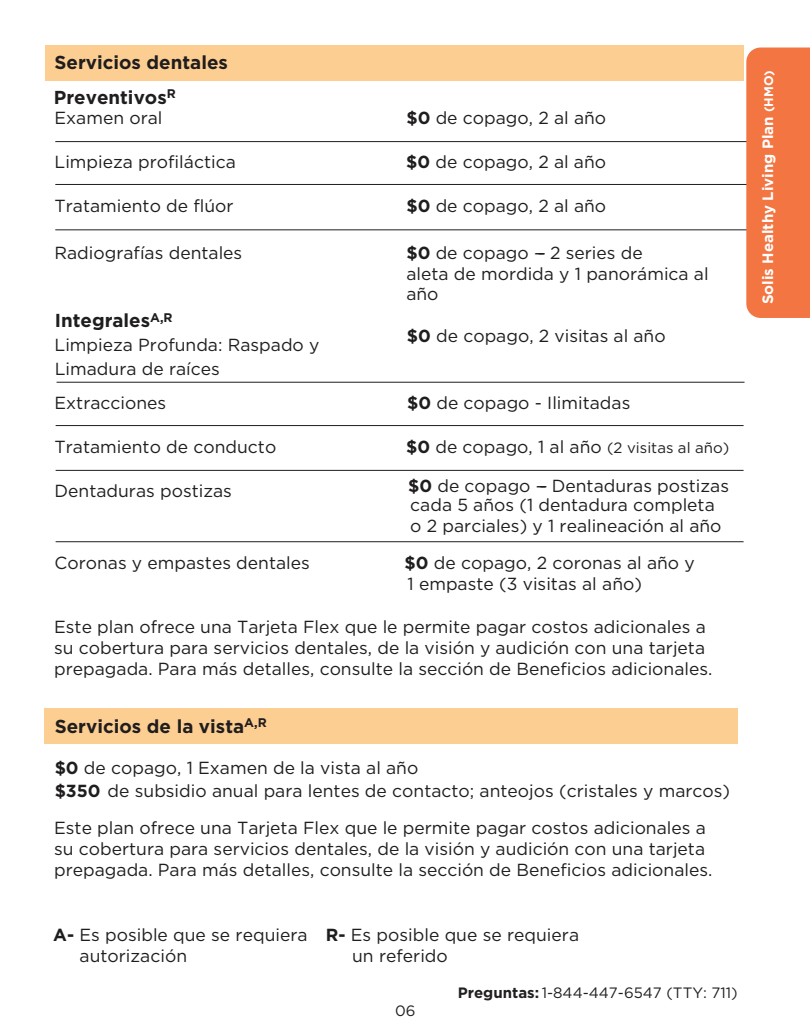
<style>
.page{position:relative;width:810px;height:1035px;background:#fff}
.page>*{position:absolute;margin:0;border:0;box-sizing:border-box;transform-origin:0 0}
.t1{font:700 18.75px "Gotham";color:#201d1e}
.t2{font:17.5px/21px "Gotham";color:#201d1e}
.t3{font:15px "Gotham";color:#231f20}
.t4{font:700 15px "Gotham";color:#fff}
.s1{font-weight:700}
.s2{font-size:15px;color:#231f20}
.s3{font-size:15px}
.s4{font-size:12.5px}
</style>
<div class="page">
<div style="left:45px;top:45px;width:699px;height:36px;background:#fdce91"></div>
<hr style="left:57px;top:382px;width:688px;height:1px;background:#201d1e">
<hr style="left:55px;top:141px;width:694px;height:1px;background:#201d1e">
<hr style="left:55px;top:184px;width:694px;height:1px;background:#201d1e">
<hr style="left:55px;top:230px;width:694px;height:1px;background:#201d1e">
<hr style="left:56px;top:425px;width:688px;height:1px;background:#201d1e">
<hr style="left:56px;top:470px;width:688px;height:1px;background:#201d1e">
<hr style="left:56px;top:542px;width:688px;height:1px;background:#201d1e">
<div style="left:45px;top:708px;width:693px;height:36px;background:#fdce91"></div>
<div style="left:746px;top:48px;width:64px;height:270px;background:#f27542"></div>
<p class="t1" style="left:55px;top:52px;width:175px">Servicios dentales</p>
<p class="t1" style="left:54px;top:86px;width:123px">Preventivos<sup>R</sup></p>
<p class="t2" style="left:55px;top:107px;width:110px">Examen oral</p>
<p class="t2" style="left:406px;top:107px;width:201px"><span class="s1">$0</span> de copago, 2 al año</p>
<p class="t2" style="left:55px;top:151px;width:183px">Limpieza profiláctica</p>
<p class="t2" style="left:406px;top:151px;width:201px"><span class="s1">$0</span> de copago, 2 al año</p>
<p class="t2" style="left:55px;top:195px;width:181px">Tratamiento de flúor</p>
<p class="t2" style="left:406px;top:195px;width:201px"><span class="s1">$0</span> de copago, 2 al año</p>
<p class="t2" style="left:55px;top:242px;width:189px">Radiografías dentales</p>
<p class="t2" style="left:406px;top:242px;width:304px"><span class="s1">$0</span> de copago -- 2 series de<br>aleta de mordida y 1 panorámica al año</p>
<p class="t1" style="left:55px;top:310px;width:119px">Integrales<sup>A,R</sup></p>
<p class="t2" style="left:55px;top:333px;width:266px;line-height:24.1px">Limpieza Profunda: Raspado y<br>Limadura de raíces</p>
<p class="t2" style="left:407px;top:325px;width:260px"><span class="s1">$0</span> de copago, 2 visitas al año</p>
<p class="t2" style="left:55px;top:392px;width:113px">Extracciones</p>
<p class="t2" style="left:407px;top:392px;width:225px"><span class="s1">$0</span> de copago - Ilimitadas</p>
<p class="t2" style="left:55px;top:436px;width:223px">Tratamiento de conducto</p>
<p class="t2" style="left:406px;top:436px;width:325px"><span class="s1">$0</span> de copago, 1 al año <span class="s2">(2 visitas al a</span><span class="s3">ño)</span></p>
<p class="t2" style="left:55px;top:480px;width:179px">Dentaduras postizas</p>
<p class="t2" style="left:408px;top:476px;width:323px;line-height:19.2px"><span class="s1">$0</span> de copago -- Dentaduras postizas cada 5 años (1 dentadura completa</p>
<p class="t2" style="left:410px;top:515px;width:313px">o 2 parciales) y 1 realineación al año</p>
<p class="t2" style="left:55px;top:552px;width:257px">Coronas y empastes dentales</p>
<p class="t2" style="left:405px;top:552px;width:292px"><span class="s1">$0</span> de copago, 2 coronas al año y</p>
<p class="t2" style="left:407px;top:573px;width:236px">1 empaste (3 visitas al año)</p>
<p class="t2" style="left:54px;top:616px;width:660px">Este plan ofrece una Tarjeta Flex que le permite pagar costos adicionales a su cobertura para servicios dentales, de la visión y audición con una tarjeta prepagada. Para más detalles, consulte la sección de Beneficios adicionales.</p>
<p class="t1" style="left:55px;top:715px;width:213px">Servicios de la vista<sup>A,R</sup></p>
<p class="t2" style="left:55px;top:757px;width:677px;line-height:22.2px"><span class="s1">$0</span> de copago, 1 Examen de la vista al año<br><span class="s1">$350</span> de subsidio anual para lentes de contacto; anteojos (cristales y marcos)</p>
<p class="t2" style="left:54px;top:817px;width:660px">Este plan ofrece una Tarjeta Flex que le permite pagar costos adicionales a su cobertura para servicios dentales, de la visión y audición con una tarjeta prepagada. Para más detalles, consulte la sección de Beneficios adicionales.</p>
<p class="t2" style="left:80px;top:924px;width:230px;text-indent:-26px"><span class="s1">A-</span> Es posible que se requiera autorización</p>
<p class="t2" style="left:352px;top:924px;width:228px;text-indent:-26px"><span class="s1">R-</span> Es posible que se requiera un referido</p>
<p class="t3" style="left:395px;top:1001px;width:22px">06</p>
<p class="t3" style="left:458px;top:983px;width:281px"><span class="s1">Preguntas:</span> 1-844-447-6547 (TTY: 711)</p>
<p class="t4" style="left:759px;top:304px;width:235px;rotate:-90deg">Solis Healthy Living Plan <span class="s4">(HMO)</span></p>
</div>
